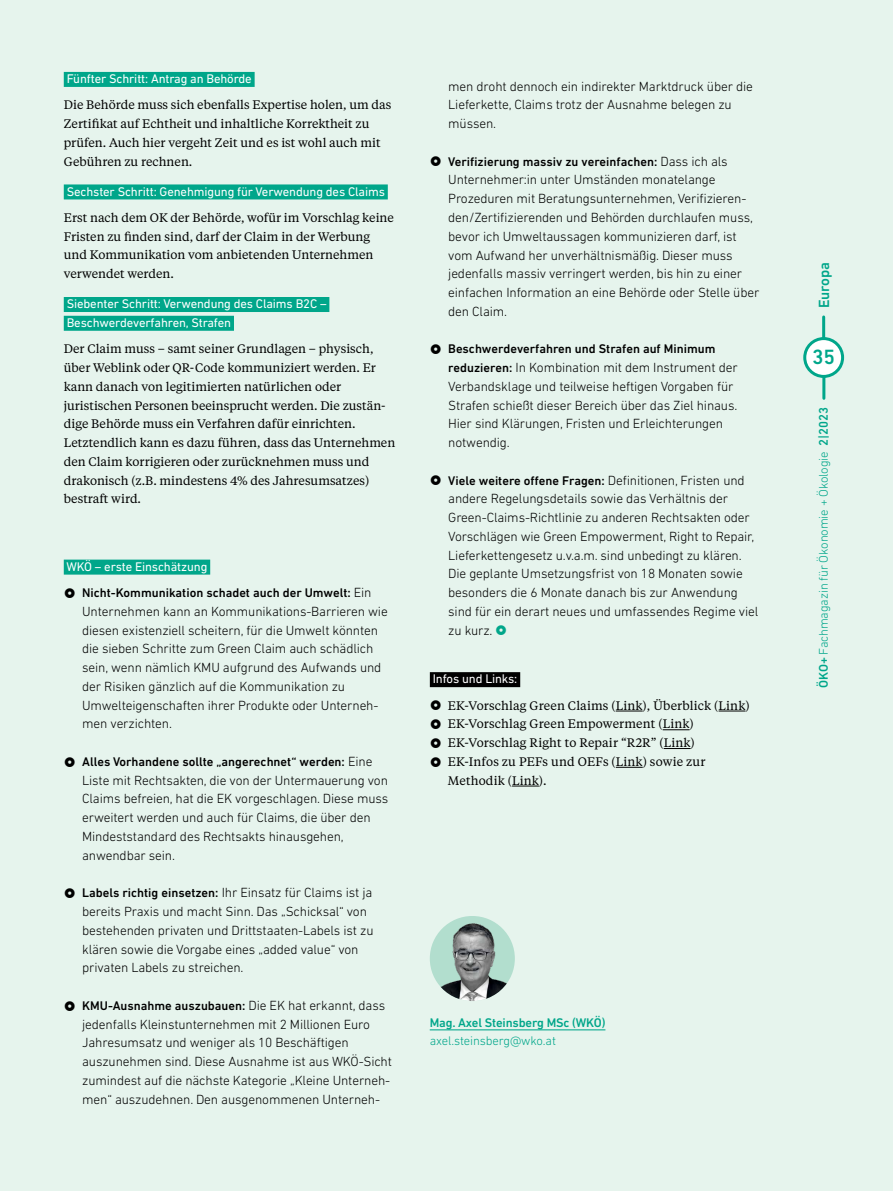
<style>
.page{position:relative;width:893px;height:1191px;background:#e6f4ed}
.page>*{position:absolute;margin:0;border:0;box-sizing:border-box;transform-origin:0 0}
.t1{font:500 21px "DIN Next LT Pro";color:#00a68a}
.t2{font:500 15px "DIN Next LT Pro";letter-spacing:-.01em;color:#00a68a}
.t3{font:300 13.5px/18.8px "DIN Next LT Pro";letter-spacing:-.01em;color:#000}
.t4{font:500 12.75px/26.2px "DIN Next LT Pro";color:#000}
.t5{font:12.75px/18.8px "DIN Next LT Pro";letter-spacing:-.01em;color:#fff}
.t6{font:300 12.75px "DIN Next LT Pro";letter-spacing:-.01em;color:#00a68a}
.t7{font:500 12.75px "DIN Next LT Pro";letter-spacing:-.01em;color:#00a68a}
.t8{font:12.3px/18.8px "Tiempos Text";color:#000}
.s1{font-weight:400;color:#fff}
.s2{font-weight:300;font-size:13.5px}
.s3{font-weight:500;font-size:12.75px}
.s4{font-weight:500}
</style>
<div class="page">
<div style="left:64px;top:72px;width:191px;height:15px;background:#00a68a"></div>
<div style="left:64px;top:184px;width:324px;height:15px;background:#00a68a"></div>
<div style="left:64px;top:297px;width:265px;height:15px;background:#00a68a"></div>
<div style="left:64px;top:316px;width:170px;height:15px;background:#00a68a"></div>
<div style="left:64px;top:559px;width:146px;height:15px;background:#00a68a"></div>
<div style="left:430px;top:672px;width:90px;height:15px;background:#000"></div>
<svg style="left:616px;top:710px;width:27px;height:1px"></svg>
<svg style="left:719px;top:710px;width:26px;height:1px"></svg>
<svg style="left:663px;top:729px;width:27px;height:1px"></svg>
<svg style="left:664px;top:748px;width:27px;height:1px"></svg>
<svg style="left:616px;top:767px;width:27px;height:1px"></svg>
<svg style="left:512px;top:785px;width:27px;height:1px"></svg>
<div style="left:805px;top:338px;width:38px;height:38px;background:#fff;border-radius:50%"></div>
<div style="left:803px;top:337px;width:41px;height:41px;border:3px solid #00a68a;border-radius:50%"></div>
<hr style="left:822px;top:317px;width:3px;height:21px;background:#00a68a">
<hr style="left:822px;top:377px;width:3px;height:21px;background:#00a68a">
<div style="left:430px;top:916px;width:85px;height:85px;background:#b2dece;border-radius:50%"></div>
<hr style="left:430px;top:1029px;width:175px;height:1px;background:#00a68a">
<img style="left:438px;top:920px;width:69px;height:81px">
<p class="t5" style="left:67px;top:69px;width:187px">Fünfter Schritt: Antrag an Behörde</p>
<p class="t8" style="left:64px;top:95px;width:329px">Die Behörde muss sich ebenfalls Expertise holen, um das Zertifikat auf Echtheit und inhaltliche Korrektheit zu prüfen. Auch hier vergeht Zeit und es ist wohl auch mit Gebühren zu rechnen.</p>
<p class="t5" style="left:67px;top:182px;width:320px">Sechster Schritt: Genehmigung für Verwendung des Claims</p>
<p class="t8" style="left:64px;top:208px;width:332px">Erst nach dem OK der Behörde, wofür im Vorschlag keine Fristen zu finden sind, darf der Claim in der Werbung und Kommunikation vom anbietenden Unternehmen verwendet werden.</p>
<p class="t5" style="left:67px;top:294px;width:261px">Siebenter Schritt: Verwendung des Claims B2C –<br>Beschwerdeverfahren, Strafen</p>
<p class="t8" style="left:64px;top:339px;width:333px">Der Claim muss – samt seiner Grundlagen – physisch, über Weblink oder QR-Code kommuniziert werden. Er kann danach von legitimierten natürlichen oder juristischen Personen beeinsprucht werden. Die zustän&shy;dige Behörde muss ein Verfahren dafür einrichten.<br>Letztendlich kann es dazu führen, dass das Unternehmen den Claim korrigieren oder zurücknehmen muss und drakonisch (z.B. mindestens 4% des Jahresumsatzes) bestraft wird.</p>
<p class="t4" style="left:82px;top:553px;width:291px;text-indent:-16px"><span class="s1">WKÖ – erste Einschätzung<br></span>Nicht-Kommunikation schadet auch der Umwelt: <span class="s2">Ein</span></p>
<p class="t3" style="left:82px;top:602px;width:307px">Unternehmen kann an Kommunikations-Barrieren wie diesen existenziell scheitern, für die Umwelt könnten die sieben Schritte zum Green Claim auch schädlich sein, wenn nämlich KMU aufgrund des Aufwands und der Risiken gänzlich auf die Kommunikation zu Umwelteigenschaften ihrer Produkte oder Unterneh&shy;men verzichten.</p>
<p class="t4" style="left:82px;top:748px;width:292px">Alles Vorhandene sollte „angerechnet“ werden: <span class="s2">Eine</span></p>
<p class="t3" style="left:82px;top:770px;width:308px">Liste mit Rechtsakten, die von der Untermauerung von Claims befreien, hat die EK vorgeschlagen. Diese muss erweitert werden und auch für Claims, die über den Mindeststandard des Rechtsakts hinausgehen, anwendbar sein.</p>
<p class="t3" style="left:82px;top:883px;width:293px"><span class="s3">Labels richtig einsetzen:</span> Ihr Einsatz für Claims ist ja bereits Praxis und macht Sinn. Das „Schicksal“ von bestehenden privaten und Drittstaaten-Labels ist zu klären sowie die Vorgabe eines „added value“ von privaten Labels zu streichen.</p>
<p class="t4" style="left:82px;top:992px;width:305px">KMU-Ausnahme auszubauen: <span class="s2">Die EK hat erkannt, dass</span></p>
<p class="t3" style="left:82px;top:1014px;width:311px">jedenfalls Kleinstunternehmen mit 2 Millionen Euro Jahresumsatz und weniger als 10 Beschäftigen auszunehmen sind. Diese Ausnahme ist aus WKÖ-Sicht zumindest auf die nächste Kategorie „Kleine Unterneh&shy;men“ auszudehnen. Den ausgenommenen Unterneh-</p>
<p class="t3" style="left:448px;top:77px;width:306px">men droht dennoch ein indirekter Marktdruck über die<br>Lieferkette, Claims trotz der Ausnahme belegen zu müssen.</p>
<p class="t4" style="left:448px;top:148px;width:281px">Verifizierung massiv zu vereinfachen: <span class="s2">Dass ich als</span></p>
<p class="t3" style="left:448px;top:170px;width:313px">Unternehmer:in unter Umständen monatelange Prozeduren mit Beratungsunternehmen, Verifizieren&shy;den/Zertifizierenden und Behörden durchlaufen muss, bevor ich Umweltaussagen kommunizieren darf, ist vom Aufwand her unverhältnismäßig. Dieser muss jedenfalls massiv verringert werden, bis hin zu einer einfachen Information an eine Behörde oder Stelle über den Claim.</p>
<p class="t4" style="left:448px;top:336px;width:269px">Beschwerdeverfahren und Strafen auf Minimum</p>
<p class="t3" style="left:448px;top:358px;width:291px"><span class="s3">reduzieren:</span> In Kombination mit dem Instrument der Verbandsklage und teilweise heftigen Vorgaben für Strafen schießt dieser Bereich über das Ziel hinaus.<br>Hier sind Klärungen, Fristen und Erleichterungen notwendig.</p>
<p class="t4" style="left:448px;top:467px;width:298px">Viele weitere offene Fragen: <span class="s2">Definitionen, Fristen und</span></p>
<p class="t3" style="left:448px;top:489px;width:312px">andere Regelungsdetails sowie das Verhältnis der Green-Claims-Richtlinie zu anderen Rechtsakten oder Vorschlägen wie Green Empowerment, Right to Repair, Lieferkettengesetz u.v.a.m. sind unbedingt zu klären.<br>Die geplante Umsetzungsfrist von 18 Monaten sowie besonders die 6 Monate danach bis zur Anwendung sind für ein derart neues und umfassendes Regime viel zu kurz.</p>
<p class="t5" style="left:433px;top:669px;width:86px">Infos und Links:</p>
<p class="t8" style="left:448px;top:695px;width:303px">EK-Vorschlag Green Claims (Link), Überblick (Link)<br>EK-Vorschlag Green Empowerment (Link)<br>EK-Vorschlag Right to Repair “R2R” (Link)<br>EK-Infos zu PEFs und OEFs (Link) sowie zur Methodik (Link).</p>
<p class="t7" style="left:430px;top:1015px;width:177px">Mag. Axel Steinsberg MSc (WKÖ)</p>
<p class="t6" style="left:430px;top:1033px;width:128px">axel.steinsberg@wko.at</p>
<p class="t2" style="left:815px;top:308px;width:48px;rotate:-90deg">Europa</p>
<h1 class="t1" style="left:812px;top:345px;width:24px">35</h1>
<p class="t6" style="left:816px;top:687px;width:282px;rotate:-90deg"><span class="s4">ÖKO+</span> Fachmagazin für Ökonomie + Ökologie <span class="s4">2|2023</span></p>
</div>
